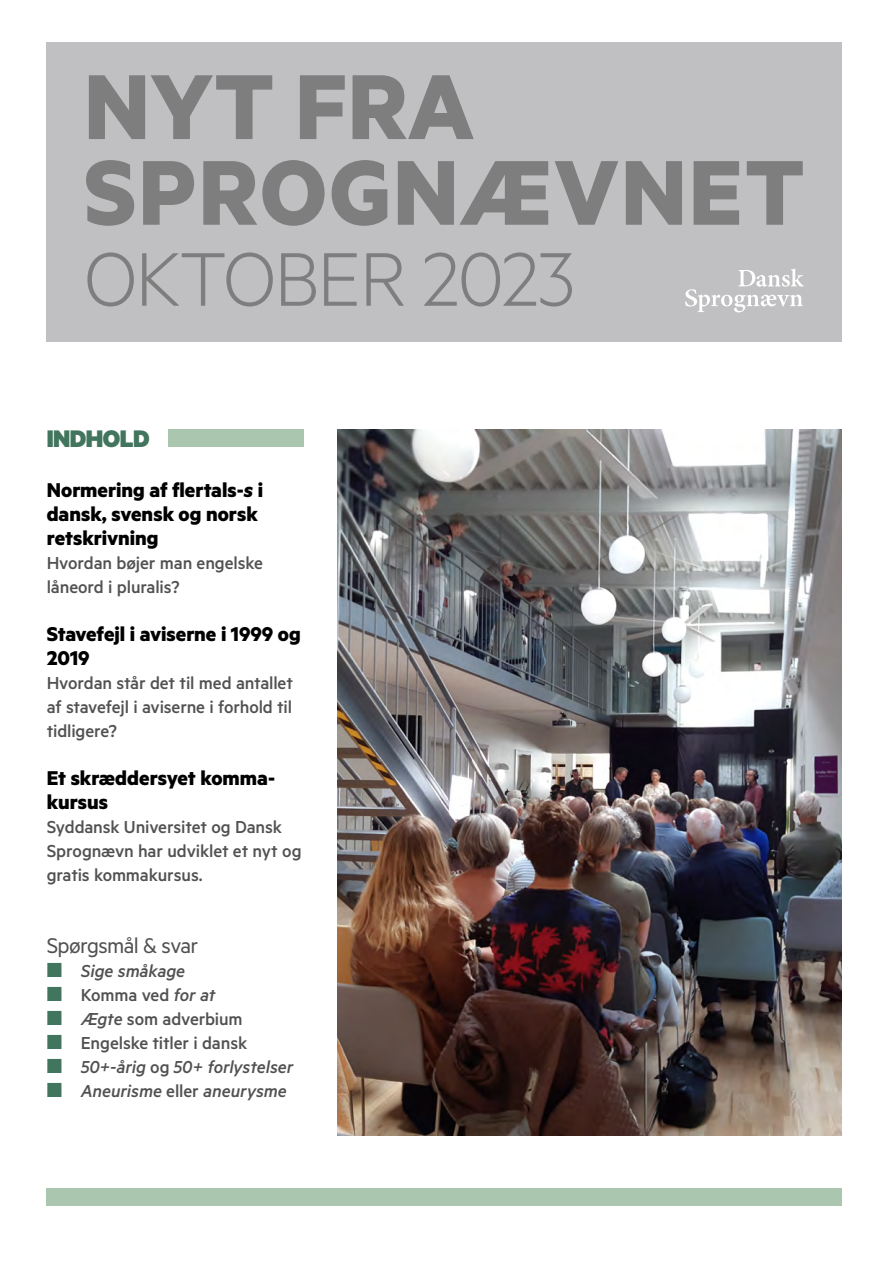
<style>
.page{position:relative;width:893px;height:1263px;background:#fff}
.page>*{position:absolute;margin:0;border:0;box-sizing:border-box;transform-origin:0 0}
.t1{font:700 103.8px "Metric";color:#7e7e7f}
.t2{font:700 103.65px "Metric";letter-spacing:.02em;color:#7e7e7f}
.t3{font:300 85.5px "Metric";letter-spacing:-.02em;color:#7e7e7f}
.t4{font:900 27px "Metric";letter-spacing:-.02em;color:#41755d}
.t5{font:24px "Metric";letter-spacing:-.03em;color:#515151}
.t6{font:700 22.5px/24px "Metric";color:#000}
.t7{font:500 19.5px/24px "Metric";letter-spacing:-.01em;color:#515151}
.t8{font:italic 500 19.5px "Metric";letter-spacing:-.005em;color:#515151}
.s1{font-style:italic}
.s2{color:#41755d}
.s3{font-style:normal}
</style>
<div class="page">
<div style="left:47px;top:43px;width:795px;height:299px;background:#c0bfc1"></div>
<svg style="left:685px;top:269px;width:119px;height:43px"></svg>
<div style="left:168px;top:429px;width:135px;height:17px;background:#abc6af"></div>
<div style="left:47px;top:1188px;width:795px;height:17px;background:#abc6af"></div>
<img style="left:337px;top:429px;width:505px;height:706px">
<h1 class="t1" style="left:84px;top:43px;width:392px">NYT FRA</h1>
<h2 class="t2" style="left:84px;top:129px;width:722px">SPROGNÆVNET</h2>
<h3 class="t3" style="left:84px;top:229px;width:493px">OKTOBER 2023</h3>
<h3 class="t4" style="left:47px;top:422px;width:104px">INDHOLD</h3>
<p class="t6" style="left:47px;top:477px;width:218px">Normering af flertals-<span class="s1">s</span> i dansk, svensk og norsk retskrivning</p>
<p class="t7" style="left:47px;top:550px;width:218px">Hvordan bøjer man engelske låneord i pluralis?</p>
<p class="t6" style="left:47px;top:621px;width:256px">Stavefejl i aviserne i 1999 og<br>2019</p>
<p class="t7" style="left:47px;top:670px;width:248px;text-align:justify">Hvordan står det til med antallet af stavefejl i aviserne i forhold til tidligere?</p>
<p class="t6" style="left:47px;top:765px;width:230px">Et skræddersyet komma&shy;kursus</p>
<p class="t7" style="left:47px;top:814px;width:256px">Syddansk Universitet og Dansk<br>Sprognævn har udviklet et nyt og gratis kommakursus.</p>
<p class="t5" style="left:47px;top:931px;width:153px">Spørgsmål &amp; svar</p>
<p class="t8" style="left:47px;top:960px;width:140px"><span class="s2">■</span> Sige småkage</p>
<p class="t7" style="left:47px;top:982px;width:170px"><span class="s2">■</span> Komma ved <span class="s1">for at</span></p>
<p class="t7" style="left:47px;top:1006px;width:197px"><span class="s2">■</span> <span class="s1">Ægte</span> som adverbium</p>
<p class="t7" style="left:47px;top:1030px;width:202px"><span class="s2">■</span> Engelske titler i dansk</p>
<p class="t8" style="left:47px;top:1056px;width:248px"><span class="s2">■</span> 50+-årig <span class="s3">og</span> 50+ forlystelser</p>
<p class="t8" style="left:47px;top:1080px;width:242px"><span class="s2">■</span> Aneurisme <span class="s3">eller</span> aneurysme</p>
</div>
